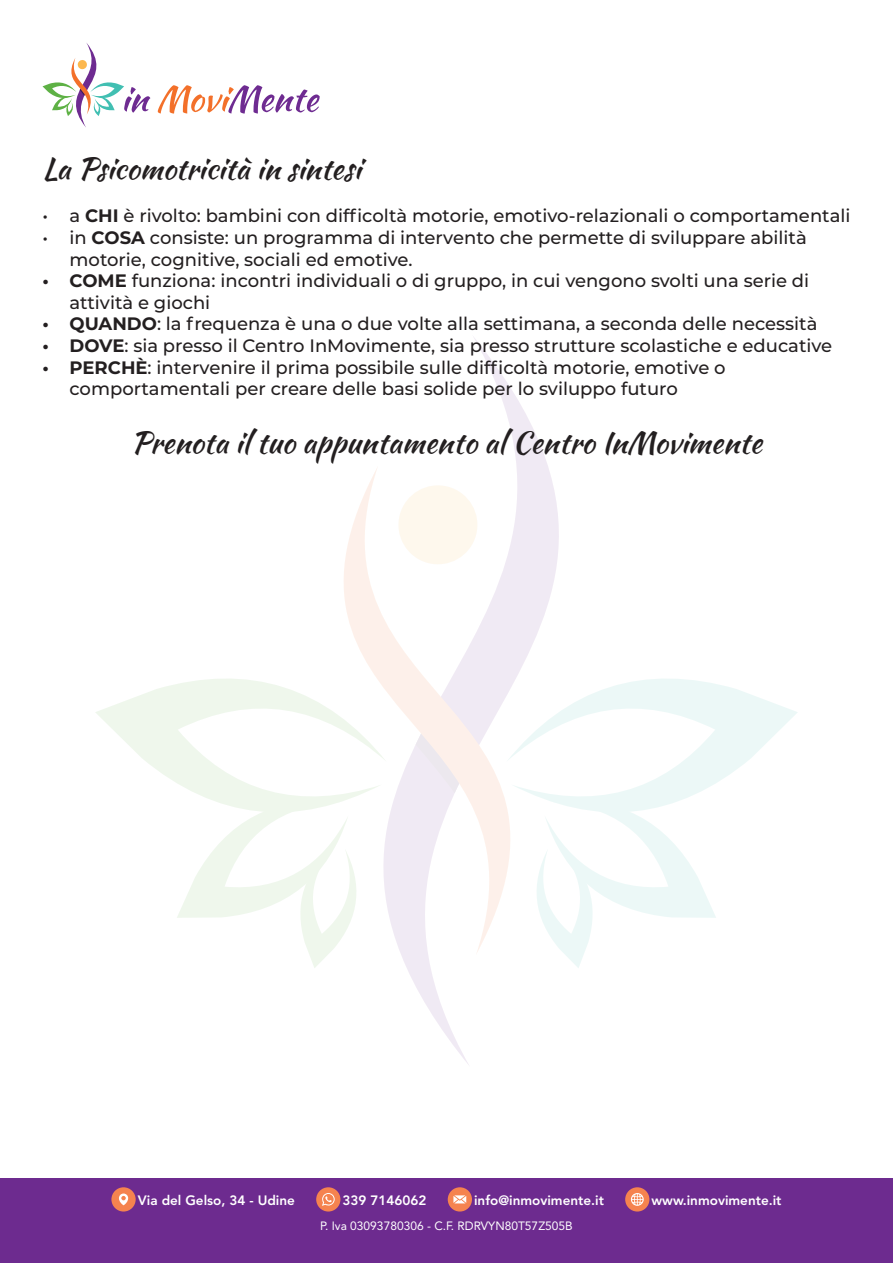
<style>
.page{position:relative;width:893px;height:1263px;background:#fff}
.page>*{position:absolute;margin:0;border:0;box-sizing:border-box;transform-origin:0 0}
.t1{font:30px "Kaushan Script";color:#231f20}
.t2{font:500 18px/21.6px "Montserrat";color:#231f20}
.t3{font:800 13.5px "Avenir LT Std";color:#fff}
.t4{font:12px "Avenir LT Std";color:#fff}
.s1{font-weight:700}
</style>
<div class="page">
<svg style="left:43px;top:43px;width:107px;height:84px"></svg>
<svg style="left:158px;top:85px;width:162px;height:29px"></svg>
<svg style="left:401px;top:338px;width:147px;height:727px"></svg>
<svg style="left:344px;top:465px;width:215px;height:490px"></svg>
<svg style="left:506px;top:662px;width:292px;height:167px"></svg>
<svg style="left:530px;top:795px;width:186px;height:173px"></svg>
<svg style="left:95px;top:662px;width:292px;height:167px"></svg>
<svg style="left:177px;top:795px;width:186px;height:173px"></svg>
<div style="left:0;top:1178px;width:893px;height:85px;background:#6d2b8f"></div>
<div style="left:316px;top:1187px;width:24px;height:24px;background:#f5834f;border-radius:50%"></div>
<svg style="left:322px;top:1193px;width:13px;height:13px"></svg>
<div style="left:625px;top:1187px;width:24px;height:24px;background:#f5834f;border-radius:50%"></div>
<svg style="left:631px;top:1193px;width:13px;height:13px"></svg>
<div style="left:111px;top:1187px;width:25px;height:24px;background:#f5834f;border-radius:50%"></div>
<svg style="left:119px;top:1193px;width:9px;height:12px"></svg>
<div style="left:448px;top:1187px;width:24px;height:24px;background:#f5834f;border-radius:50%"></div>
<svg style="left:453px;top:1195px;width:13px;height:8px"></svg>
<h1 class="t1" style="left:43px;top:147px;width:320px">La Psicomotricità in sintesi</h1>
<p class="t2" style="left:43px;top:205px;width:809px">• a <span class="s1">CHI</span> è rivolto: bambini con difficoltà motorie, emotivo-relazionali o comportamentali</p>
<p class="t2" style="left:70px;top:226px;width:739px;text-indent:-27px">• in <span class="s1">COSA</span> consiste: un programma di intervento che permette di sviluppare abilità motorie, cognitive, sociali ed emotive.</p>
<p class="t2" style="left:70px;top:269px;width:741px;text-indent:-27px"><span class="s1">• COME</span> funziona: incontri individuali o di gruppo, in cui vengono svolti una serie di attività e giochi</p>
<p class="t2" style="left:43px;top:313px;width:776px"><span class="s1">• QUANDO</span>: la frequenza è una o due volte alla settimana, a seconda delle necessità</p>
<p class="t2" style="left:43px;top:334px;width:791px"><span class="s1">• DOVE</span>: sia presso il Centro InMovimente, sia presso strutture scolastiche e educative</p>
<p class="t2" style="left:70px;top:356px;width:658px;text-indent:-27px"><span class="s1">• PERCHÈ</span>: intervenire il prima possibile sulle difficoltà motorie, emotive o comportamentali per creare delle basi solide per lo sviluppo futuro</p>
<h1 class="t1" style="left:131px;top:420px;width:632px">Prenota il tuo appuntamento al Centro InMovimente</h1>
<p class="t3" style="left:138px;top:1192px;width:159px">Via del Gelso, 34 - Udine</p>
<p class="t3" style="left:343px;top:1192px;width:85px">339 7146062</p>
<p class="t3" style="left:474px;top:1192px;width:131px">info@inmovimente.it</p>
<p class="t3" style="left:652px;top:1192px;width:131px">www.inmovimente.it</p>
<p class="t4" style="left:320px;top:1218px;width:254px">P. Iva 03093780306 - C.F. RDRVYN80T57Z505B</p>
</div>
